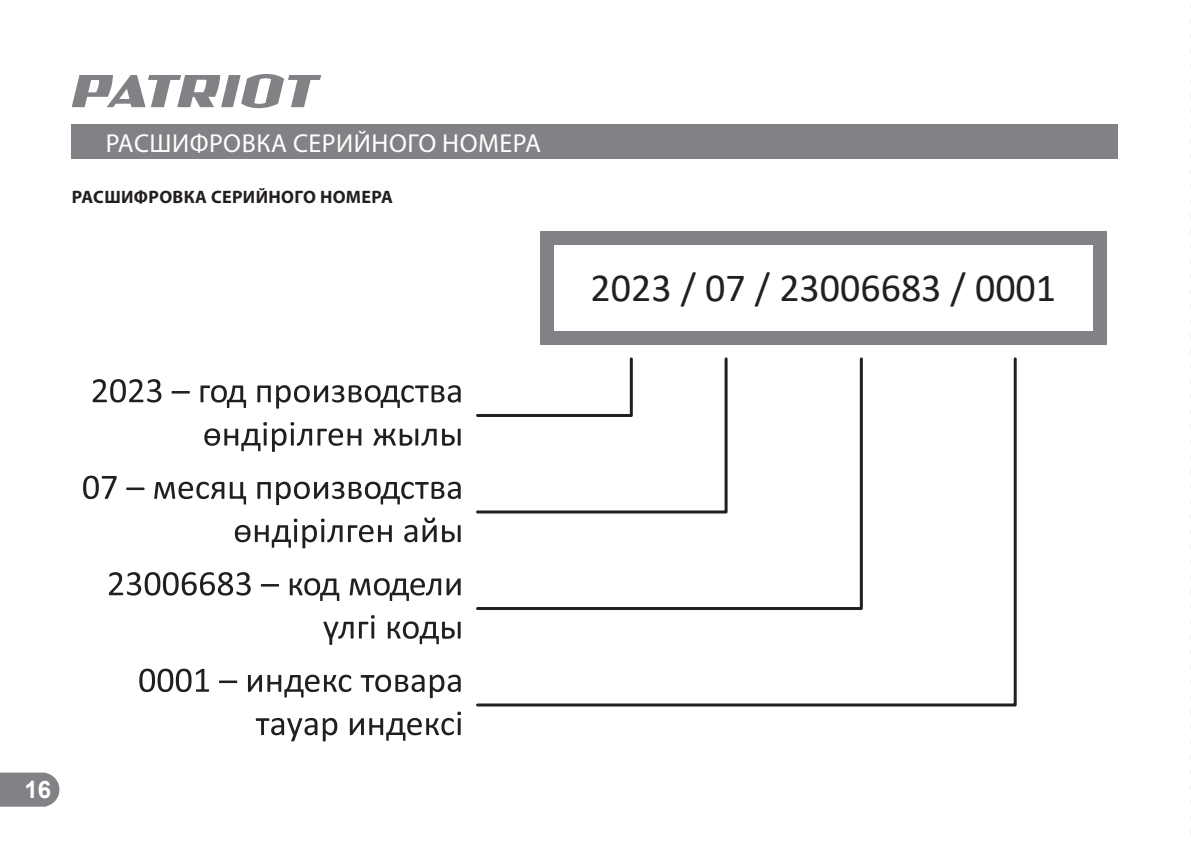
<style>
.page{position:relative;width:1191px;height:843px;background:#fff}
.page>*{position:absolute;margin:0;border:0;box-sizing:border-box;transform-origin:0 0}
.t1{font:40px "Calibri";color:#231f20}
.t2{font:26px "Myriad Pro";letter-spacing:.02em;color:#fff}
.t3{font:700 24px "Arial";color:#fff}
.t4{font:700 18px "Myriad Pro";letter-spacing:.02em;color:#231f20}
</style>
<div class="page">
<svg style="left:0;top:772px;width:59px;height:34px;background:#888a8d"></svg>
<svg style="left:72px;top:74px;width:249px;height:34px"></svg>
<div style="left:72px;top:125px;width:1046px;height:34px;background:#808285"></div>
<div style="left:540px;top:231px;width:567px;height:113px;background:#808285"></div>
<div style="left:554px;top:245px;width:539px;height:85px;background:#fff"></div>
<svg style="left:93px;top:379px;width:68px;height:23px"></svg>
<svg style="left:172px;top:391px;width:18px;height:2px"></svg>
<svg style="left:201px;top:385px;width:45px;height:23px"></svg>
<svg style="left:257px;top:385px;width:204px;height:23px"></svg>
<svg style="left:204px;top:422px;width:108px;height:29px"></svg>
<svg style="left:318px;top:428px;width:43px;height:17px"></svg>
<svg style="left:373px;top:428px;width:88px;height:17px"></svg>
<svg style="left:83px;top:475px;width:34px;height:24px"></svg>
<svg style="left:126px;top:487px;width:19px;height:3px"></svg>
<svg style="left:154px;top:481px;width:70px;height:18px"></svg>
<svg style="left:230px;top:481px;width:16px;height:23px"></svg>
<svg style="left:257px;top:481px;width:204px;height:24px"></svg>
<svg style="left:235px;top:518px;width:157px;height:30px"></svg>
<svg style="left:404px;top:524px;width:13px;height:18px"></svg>
<svg style="left:423px;top:517px;width:38px;height:25px"></svg>
<svg style="left:109px;top:572px;width:142px;height:23px"></svg>
<svg style="left:261px;top:584px;width:18px;height:2px"></svg>
<svg style="left:290px;top:578px;width:49px;height:22px"></svg>
<svg style="left:350px;top:578px;width:91px;height:22px"></svg>
<svg style="left:447px;top:578px;width:14px;height:17px"></svg>
<svg style="left:323px;top:615px;width:52px;height:29px"></svg>
<svg style="left:388px;top:621px;width:73px;height:23px"></svg>
<svg style="left:139px;top:668px;width:70px;height:23px"></svg>
<svg style="left:219px;top:680px;width:18px;height:2px"></svg>
<svg style="left:248px;top:674px;width:103px;height:23px"></svg>
<svg style="left:361px;top:674px;width:100px;height:23px"></svg>
<svg style="left:256px;top:717px;width:61px;height:24px"></svg>
<svg style="left:323px;top:717px;width:14px;height:24px"></svg>
<svg style="left:350px;top:711px;width:111px;height:29px"></svg>
<svg style="left:476px;top:357px;width:541px;height:350px"></svg>
<svg style="left:1190px;top:5px;width:1px;height:829px"></svg>
<p class="t2" style="left:106px;top:130px;width:437px">РАСШИФРОВКА СЕРИЙНОГО НОМЕРА</p>
<p class="t4" style="left:72px;top:188px;width:323px">РАСШИФРОВКА СЕРИЙНОГО НОМЕРА</p>
<h1 class="t1" style="left:591px;top:272px;width:467px">2023 / 07 / 23006683 / 0001</h1>
<p class="t3" style="left:24px;top:775px;width:28px">16</p>
</div>
